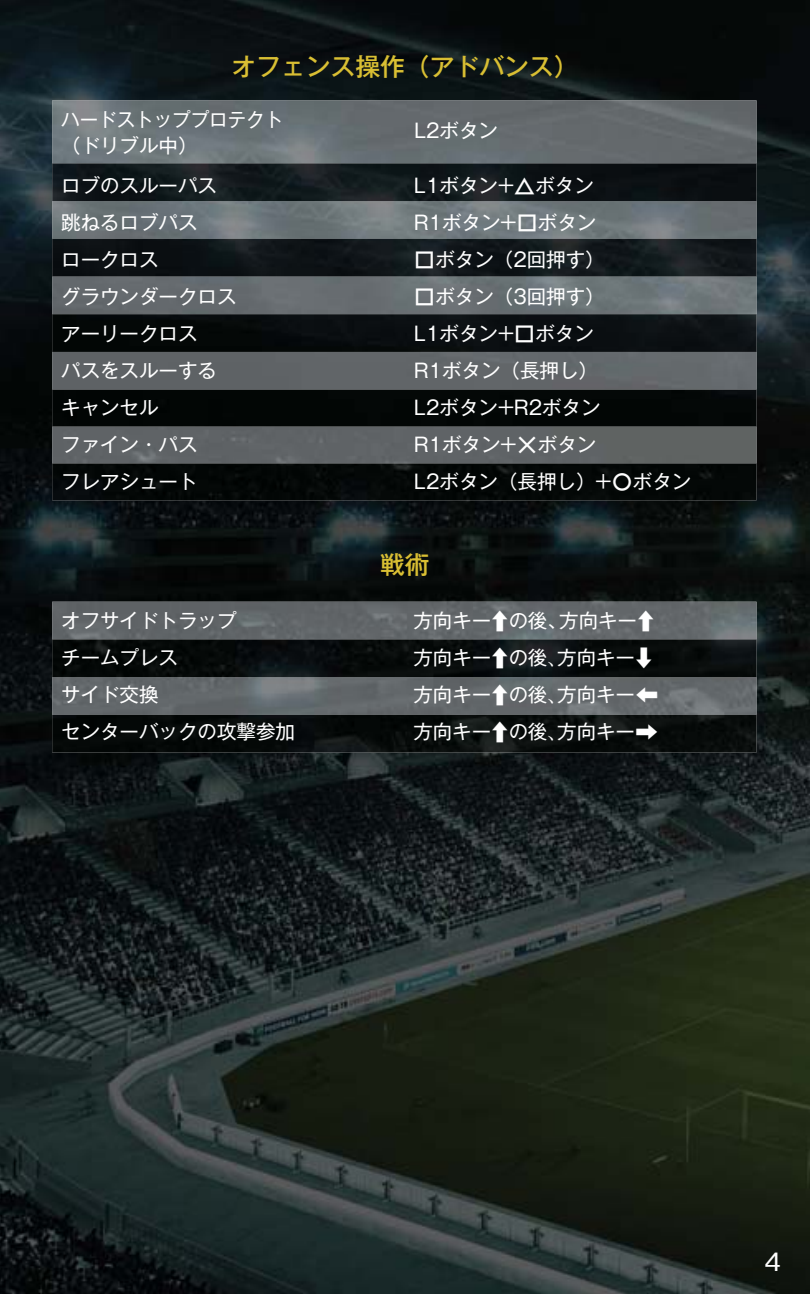
<style>
.page{position:relative;width:810px;height:1294px;background:#fff}
.page>*{position:absolute;margin:0;border:0;box-sizing:border-box;transform-origin:0 0}
.t1{font:25px "Kakumin Pro Regular 90 pv RKSJ H";color:#fff}
.t2{font:24.75px "Gothic MB101 Pro Medium 90 pv RKSJ H";color:#d9bf33}
.t3{font:19.5px "Gothic MB101 Pro Regular 90 pv RKSJ H";color:#fff}
.t4{font:19.5px/25.5px "Gothic MB101 Pro Regular 90 pv RKSJ H";color:#fff;scale:.95 1}
.s1{font-family:"SCET36"}
.s2{font-family:"Koz Min Pro Regular 90 pv RKSJ H"}
</style>
<div class="page">
<img style="left:0;top:0;width:810px;height:1294px">
<img style="left:52px;top:100px;width:705px;height:63px">
<img style="left:52px;top:163px;width:705px;height:337px">
<img style="left:52px;top:602px;width:705px;height:37px">
<img style="left:52px;top:639px;width:705px;height:113px">
<p class="t2" style="left:231px;top:57px;width:349px">オフェンス操作（アドバンス）</p>
<p class="t4" style="left:61px;top:110px;width:235px">ハードストッププロテクト（ドリブル中）</p>
<p class="t3" style="left:414px;top:123px;width:86px">L2ボタン</p>
<p class="t3" style="left:61px;top:179px;width:157px">ロブのスルーパス</p>
<p class="t3" style="left:414px;top:179px;width:181px">L1ボタン+<span class="s1">K</span>ボタン</p>
<p class="t3" style="left:61px;top:216px;width:138px">跳ねるロブパス</p>
<p class="t3" style="left:414px;top:216px;width:184px">R1ボタン+<span class="s1">L</span>ボタン</p>
<p class="t3" style="left:61px;top:252px;width:99px">ロークロス</p>
<p class="t3" style="left:414px;top:252px;width:192px"><span class="s1">L</span>ボタン（2回押す）</p>
<p class="t3" style="left:61px;top:289px;width:177px">グラウンダークロス</p>
<p class="t3" style="left:414px;top:289px;width:192px"><span class="s1">L</span>ボタン（3回押す）</p>
<p class="t3" style="left:61px;top:326px;width:138px">アーリークロス</p>
<p class="t3" style="left:414px;top:326px;width:181px">L1ボタン+<span class="s1">L</span>ボタン</p>
<p class="t3" style="left:61px;top:363px;width:157px">パスをスルーする</p>
<p class="t3" style="left:414px;top:363px;width:186px">R1ボタン（長押し）</p>
<p class="t3" style="left:61px;top:400px;width:99px">キャンセル</p>
<p class="t3" style="left:414px;top:400px;width:188px">L2ボタン+R2ボタン</p>
<p class="t3" style="left:61px;top:437px;width:138px">ファイン・パス</p>
<p class="t3" style="left:414px;top:437px;width:184px">R1ボタン+<span class="s1">J</span>ボタン</p>
<p class="t3" style="left:61px;top:474px;width:138px">フレアシュート</p>
<p class="t3" style="left:414px;top:474px;width:279px">L2ボタン（長押し）+<span class="s1">H</span>ボタン</p>
<p class="t2" style="left:380px;top:555px;width:51px">戦術</p>
<p class="t3" style="left:61px;top:613px;width:177px">オフサイドトラップ</p>
<p class="t3" style="left:413px;top:613px;width:243px">方向キー<span class="s1">C</span>の後、方向キー<span class="s1">C</span></p>
<p class="t3" style="left:61px;top:650px;width:118px">チームプレス</p>
<p class="t3" style="left:413px;top:650px;width:241px">方向キー<span class="s1">C</span>の後<span class="s2">、</span>方向キー<span class="s1">V</span></p>
<p class="t3" style="left:61px;top:687px;width:99px">サイド交換</p>
<p class="t3" style="left:413px;top:687px;width:247px">方向キー<span class="s1">C</span>の後<span class="s2">、</span>方向キー<span class="s1">Z</span></p>
<p class="t3" style="left:61px;top:724px;width:235px">センターバックの攻撃参加</p>
<p class="t3" style="left:413px;top:724px;width:247px">方向キー<span class="s1">C</span>の後<span class="s2">、</span>方向キー<span class="s1">X</span></p>
<p class="t1" style="left:764px;top:1252px;width:19px">4</p>
</div>
